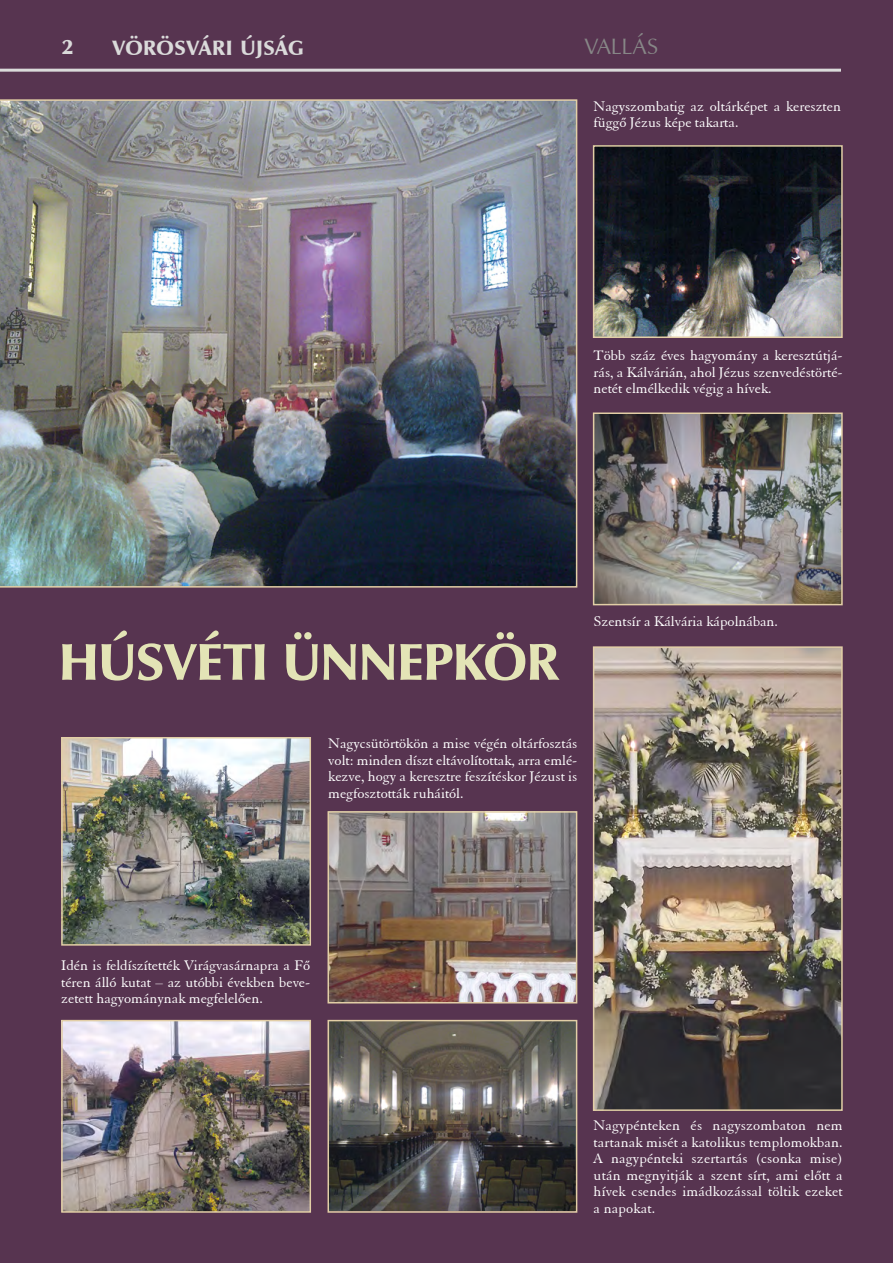
<style>
.page{position:relative;width:893px;height:1263px;background:#573450}
.page>*{position:absolute;margin:0;border:0;box-sizing:border-box;transform-origin:0 0}
.t1{font:52.5px "H Zapf Humanist 601 Ultra BT";letter-spacing:-.015em;color:#e3e4b6}
.t2{font:22.5px "H Zapf Humanist 601 BT";letter-spacing:-.005em;color:#878787}
.t3{font:21px "H Zapf Humanist 601 Ultra BT";letter-spacing:.02em;color:#dadada}
.t4{font:15px/16.5px "H Elegant Garamond BT";color:#fff;text-align:justify}
</style>
<div class="page">
<hr style="left:0;top:69px;width:841px;height:3px;background:#dadada">
<img style="left:0;top:99px;width:577px;height:489px">
<img style="left:596px;top:649px;width:244px;height:459px">
<div style="left:593px;top:646px;width:250px;height:465px;border:2px solid #e2cea6"></div>
<img style="left:596px;top:148px;width:244px;height:187px">
<div style="left:593px;top:145px;width:250px;height:193px;border:2px solid #e2cea6"></div>
<img style="left:596px;top:415px;width:244px;height:187px">
<div style="left:593px;top:412px;width:250px;height:193px;border:2px solid #e2cea6"></div>
<img style="left:331px;top:814px;width:243px;height:186px">
<div style="left:328px;top:811px;width:249px;height:192px;border:2px solid #e2cea6"></div>
<img style="left:64px;top:740px;width:244px;height:203px">
<div style="left:61px;top:737px;width:250px;height:209px;border:2px solid #e2cea6"></div>
<img style="left:331px;top:1023px;width:243px;height:187px">
<div style="left:328px;top:1020px;width:249px;height:193px;border:2px solid #e2cea6"></div>
<img style="left:64px;top:1023px;width:244px;height:187px">
<div style="left:61px;top:1020px;width:250px;height:193px;border:2px solid #e2cea6"></div>
<h3 class="t3" style="left:62px;top:34px;width:13px">2</h3>
<h3 class="t3" style="left:113px;top:35px;width:193px">VÖRÖSVÁRI ÚJSÁG</h3>
<h2 class="t2" style="left:585px;top:32px;width:75px">VALLÁS</h2>
<p class="t4" style="left:594px;top:97px;width:249px">Nagyszombatig az oltárképet a kereszten függő Jézus képe takarta.</p>
<p class="t4" style="left:594px;top:347px;width:251px">Több száz éves hagyomány a keresztútjá&shy;rás, a Kálvárián, ahol Jézus szenvedéstörté&shy;netét elmélkedik végig a hívek.</p>
<h1 class="t1" style="left:59px;top:629px;width:501px">HÚSVÉTI ÜNNEPKÖR</h1>
<p class="t4" style="left:594px;top:612px;width:186px">Szentsír a Kálvária kápolnában.</p>
<p class="t4" style="left:328px;top:735px;width:251px">Nagycsütörtökön a mise végén oltárfosztás volt: minden díszt eltávolítottak, arra emlé&shy;kezve, hogy a keresztre feszítéskor Jézust is megfosztották ruháitól.</p>
<p class="t4" style="left:61px;top:957px;width:251px">Idén is feldíszítették Virágvasárnapra a Fő téren álló kutat – az utóbbi években beve&shy;zetett hagyománynak megfelelően.</p>
<p class="t4" style="left:594px;top:1117px;width:251px">Nagypénteken és nagyszombaton nem tartanak misét a katolikus templomokban.<br>A nagypénteki szertartás (csonka mise) után megnyitják a szent sírt, ami előtt a hívek csendes imádkozással töltik ezeket a napokat.</p>
</div>
